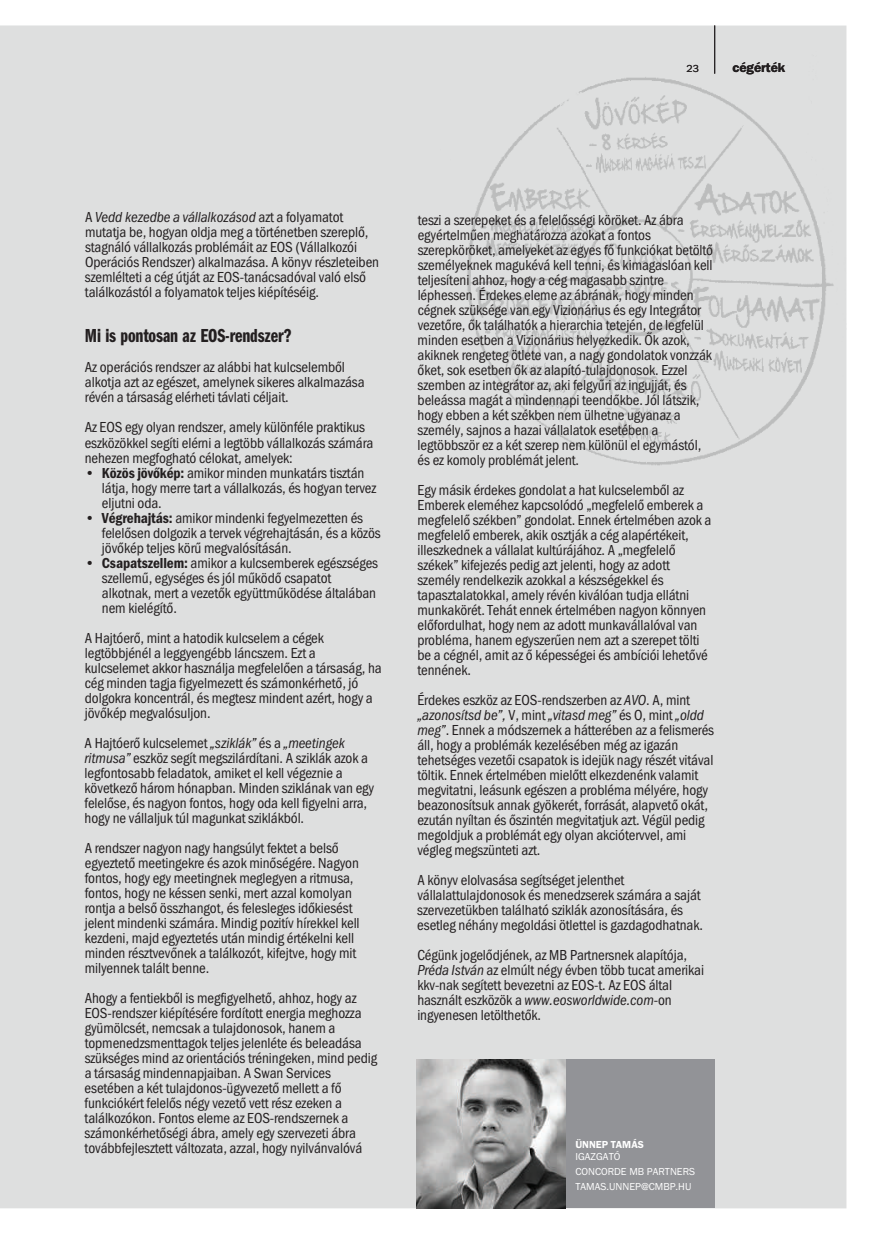
<style>
.page{position:relative;width:872px;height:1234px;background:#fff}
.page>*{position:absolute;margin:0;border:0;box-sizing:border-box;transform-origin:0 0}
.t1{font:19.5px "Franklin Got Itc TEE Demi Compressed";letter-spacing:-.005em;color:#231f20}
.t2{font:15px/15px "Franklin Got Itc TEE Book Condensed";letter-spacing:-.005em;color:#231f20}
.t3{font:13.5px "Franklin Got Itc TEE Demi";color:#231f20}
.t4{font:10.5px/15.1px "Franklin Got Itc TEE Book";color:#fff}
.t5{font:10.5px "Franklin Got Itc TEE Demi";color:#fff}
.t6{font:10.5px "Franklin Gothic";color:#231f20}
.s1{font-style:italic}
.s2{font-family:"Franklin Gothic Itc TEE Demi Condensed"}
</style>
<div class="page">
<div style="left:0;top:25px;width:846px;height:1183px;background:#dedfdf"></div>
<img style="left:417px;top:1059px;width:149px;height:148px">
<div style="left:566px;top:1059px;width:148px;height:148px;background:#929397"></div>
<img style="left:467px;top:52px;width:367px;height:414px">
<hr style="left:714px;top:25px;width:1px;height:49px;background:#231f20">
<p class="t6" style="left:686px;top:64px;width:14px">23</p>
<p class="t3" style="left:732px;top:63px;width:54px">cégérték</p>
<p class="t2" style="left:85px;top:211px;width:296px">A <span class="s1">Vedd kezedbe a vállalkozásod</span> azt a folyamatot mutatja be, hogyan oldja meg a történetben szereplő, stagnáló vállalkozás problémáit az EOS (Vállalkozói Operációs Rendszer) alkalmazása. A könyv részleteiben szemlélteti a cég útját az EOS-tanácsadóval való első találkozástól a folyamatok teljes kiépítéséig.</p>
<h1 class="t1" style="left:85px;top:329px;width:208px">Mi is pontosan az EOS-rendszer?</h1>
<p class="t2" style="left:85px;top:361px;width:281px">Az operációs rendszer az alábbi hat kulcselemből alkotja azt az egészet, amelynek sikeres alkalmazása révén a társaság elérheti távlati céljait.</p>
<p class="t2" style="left:85px;top:421px;width:290px">Az EOS egy olyan rendszer, amely különféle praktikus eszközökkel segíti elérni a legtöbb vállalkozás számára nehezen megfogható célokat, amelyek:</p>
<p class="t2" style="left:102px;top:466px;width:276px;text-indent:-17px">• <span class="s2">Közös jövőkép:</span> amikor minden munkatárs tisztán látja, hogy merre tart a vállalkozás, és hogyan tervez eljutni oda.</p>
<p class="t2" style="left:102px;top:511px;width:280px;text-indent:-17px">• <span class="s2">Végrehajtás:</span> amikor mindenki fegyelmezetten és felelősen dolgozik a tervek végrehajtásán, és a közös jövőkép teljes körű megvalósításán.</p>
<p class="t2" style="left:102px;top:556px;width:278px;text-indent:-17px">• <span class="s2">Csapatszellem:</span> amikor a kulcsemberek egészséges szellemű, egységes és jól működő csapatot alkotnak, mert a vezetők együttműködése általában nem kielégítő.</p>
<p class="t2" style="left:85px;top:631px;width:298px">A Hajtóerő, mint a hatodik kulcselem a cégek legtöbbjénél a leggyengébb láncszem. Ezt a kulcselemet akkor használja megfelelően a társaság, ha cég minden tagja figyelmezett és számonkérhető, jó dolgokra koncentrál, és megtesz mindent azért, hogy a jövőkép megvalósuljon.</p>
<p class="t2" style="left:85px;top:736px;width:291px">A Hajtóerő kulcselemet <span class="s1">„sziklák”</span> és a <span class="s1">„meetingek ritmusa”</span> eszköz segít megszilárdítani. A sziklák azok a legfontosabb feladatok, amiket el kell végeznie a következő három hónapban. Minden sziklának van egy felelőse, és nagyon fontos, hogy oda kell figyelni arra, hogy ne vállaljuk túl magunkat sziklákból.</p>
<p class="t2" style="left:85px;top:841px;width:276px">A rendszer nagyon nagy hangsúlyt fektet a belső egyeztető meetingekre és azok minőségére. Nagyon fontos, hogy egy meetingnek meglegyen a ritmusa, fontos, hogy ne késsen senki, mert azzal komolyan rontja a belső összhangot, és felesleges időkiesést jelent mindenki számára. Mindig pozitív hírekkel kell kezdeni, majd egyeztetés után mindig értékelni kell minden résztvevőnek a találkozót, kifejtve, hogy mit milyennek talált benne.</p>
<p class="t2" style="left:85px;top:991px;width:294px">Ahogy a fentiekből is megfigyelhető, ahhoz, hogy az EOS-rendszer kiépítésére fordított energia meghozza gyümölcsét, nemcsak a tulajdonosok, hanem a topmenedzsmenttagok teljes jelenléte és beleadása szükséges mind az orientációs tréningeken, mind pedig a társaság mindennapjaiban. A Swan Services esetében a két tulajdonos-ügyvezető mellett a fő funkciókért felelős négy vezető vett rész ezeken a találkozókon. Fontos eleme az EOS-rendszernek a számonkérhetőségi ábra, amely egy szervezeti ábra továbbfejlesztett változata, azzal, hogy nyilvánvalóvá</p>
<p class="t2" style="left:417px;top:213px;width:297px">teszi a szerepeket és a felelősségi köröket. Az ábra egyértelműen meghatározza azokat a fontos szerepköröket, amelyeket az egyes fő funkciókat betöltő személyeknek magukévá kell tenni, és kimagaslóan kell teljesíteni ahhoz, hogy a cég magasabb szintre léphessen. Érdekes eleme az ábrának, hogy minden cégnek szüksége van egy Vizionárius és egy Integrátor vezetőre, ők találhatók a hierarchia tetején, de legfelül minden esetben a Vizionárius helyezkedik. Ők azok, akiknek rengeteg ötlete van, a nagy gondolatok vonzzák őket, sok esetben ők az alapító-tulajdonosok. Ezzel szemben az integrátor az, aki felgyűri az ingujját, és beleássa magát a mindennapi teendőkbe. Jól látszik, hogy ebben a két székben nem ülhetne ugyanaz a személy, sajnos a hazai vállalatok esetében a legtöbbször ez a két szerep nem különül el egymástól, és ez komoly problémát jelent.</p>
<p class="t2" style="left:417px;top:483px;width:295px">Egy másik érdekes gondolat a hat kulcselemből az Emberek eleméhez kapcsolódó „megfelelő emberek a megfelelő székben” gondolat. Ennek értelmében azok a megfelelő emberek, akik osztják a cég alapértékeit, illeszkednek a vállalat kultúrájához. A „megfelelő székek” kifejezés pedig azt jelenti, hogy az adott személy rendelkezik azokkal a készségekkel és tapasztalatokkal, amely révén kiválóan tudja ellátni munkakörét. Tehát ennek értelmében nagyon könnyen előfordulhat, hogy nem az adott munkavállalóval van probléma, hanem egyszerűen nem azt a szerepet tölti be a cégnél, amit az ő képességei és ambíciói lehetővé tennének.</p>
<p class="t2" style="left:417px;top:693px;width:298px">Érdekes eszköz az EOS-rendszerben az <span class="s1">AVO</span>. A, mint <span class="s1">„azonosítsd be”,</span> V, mint <span class="s1">„vitasd meg”</span> és O, mint <span class="s1">„oldd meg”</span>. Ennek a módszernek a hátterében az a felismerés áll, hogy a problémák kezelésében még az igazán tehetséges vezetői csapatok is idejük nagy részét vitával töltik. Ennek értelmében mielőtt elkezdenénk valamit megvitatni, leásunk egészen a probléma mélyére, hogy beazonosítsuk annak gyökerét, forrását, alapvető okát, ezután nyíltan és őszintén megvitatjuk azt. Végül pedig megoldjuk a problémát egy olyan akciótervvel, ami végleg megszünteti azt.</p>
<p class="t2" style="left:417px;top:873px;width:287px">A könyv elolvasása segítséget jelenthet vállalattulajdonosok és menedzserek számára a saját szervezetükben található sziklák azonosítására, és esetleg néhány megoldási ötlettel is gazdagodhatnak.</p>
<p class="t2" style="left:417px;top:948px;width:288px">Cégünk jogelődjének, az MB Partnersnek alapítója, <span class="s1">Préda István</span> az elmúlt négy évben több tucat amerikai kkv-nak segített bevezetni az EOS-t. Az EOS által használt eszközök a <span class="s1">www.eosworldwide.com</span>-on ingyenesen letölthetők.</p>
<p class="t5" style="left:575px;top:1140px;width:70px">ÜNNEP TAMÁS</p>
<p class="t4" style="left:575px;top:1164px;width:121px">CONCORDE MB PARTNERS<br>TAMAS.UNNEP@CMBP.HU</p>
<p class="t4" style="left:575px;top:1149px;width:46px">IGAZGATÓ</p>
</div>
